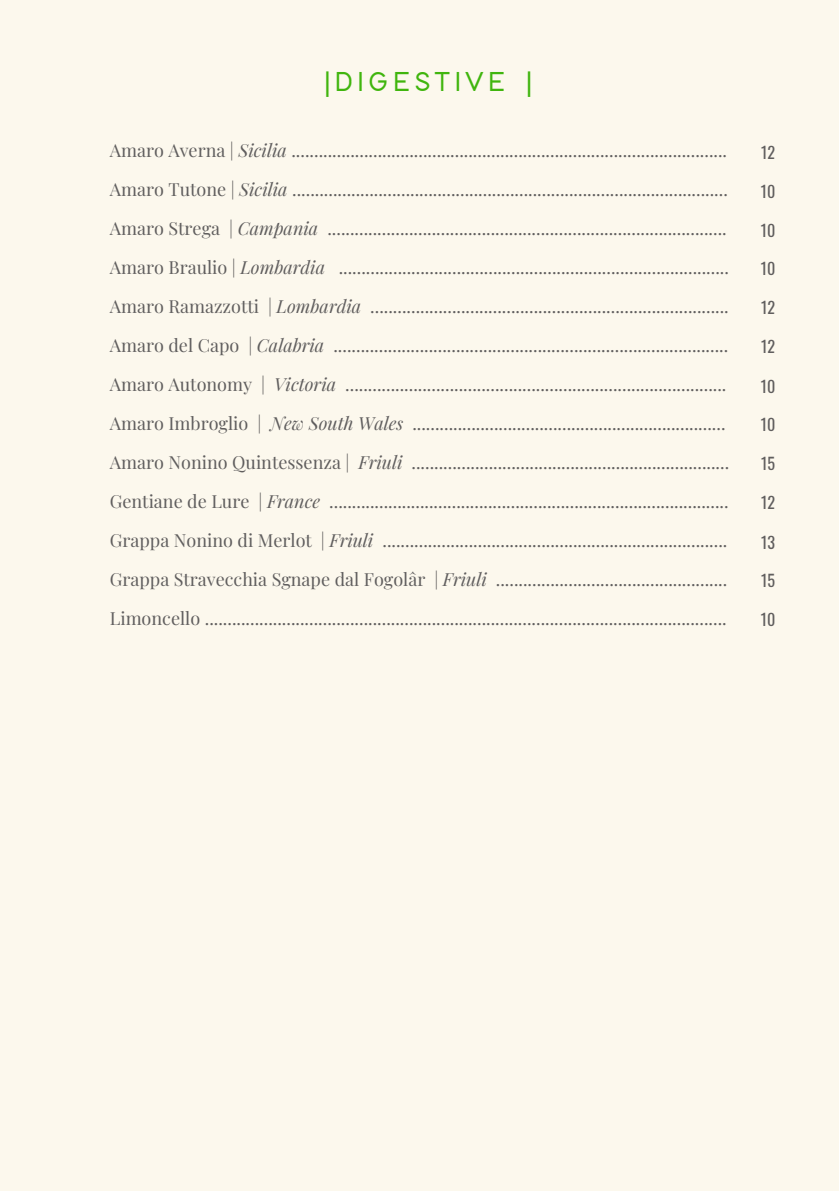
<style>
.page{position:relative;width:839px;height:1191px;background:#fff}
.page>*{position:absolute;margin:0;border:0;box-sizing:border-box;transform-origin:0 0}
.t1{font:700 28px "Adam";letter-spacing:.15em;color:#40b50e}
.t2{font:18px/39px "Playfair Display";color:#605e5e}
.t3{font:16px "Oswald";color:#605e5e}
.s1{font-style:italic}
</style>
<div class="page">
<div style="left:0;top:0;width:838px;height:1191px;background:#fcf8ed"></div>
<h1 class="t1" style="left:324px;top:70px;width:209px">|DIGESTIVE |</h1>
<h2 class="t2" style="left:110px;top:130px;width:621px">Amaro Averna | <span class="s1">Sicilia</span> ................................................................................................<br>Amaro Tutone | <span class="s1">Sicilia</span> ................................................................................................<br>Amaro Strega | <span class="s1">Campania</span> ........................................................................................<br>Amaro Braulio | <span class="s1">Lombardia</span> ......................................................................................<br>Amaro Ramazzotti | <span class="s1">Lombardia</span> ...............................................................................<br>Amaro del Capo | <span class="s1">Calabria</span> .......................................................................................<br>Amaro Autonomy | <span class="s1">Victoria</span> ....................................................................................<br>Amaro Imbroglio | <span class="s1">New South Wales</span> .....................................................................<br>Amaro Nonino Quintessenza | <span class="s1">Friuli</span> ......................................................................<br>Gentiane de Lure | <span class="s1">France</span> ........................................................................................<br>Grappa Nonino di Merlot | <span class="s1">Friuli</span> ............................................................................<br>Grappa Stravecchia Sgnape dal Fogolâr | <span class="s1">Friuli</span> ...................................................</h2>
<p class="t2" style="left:110px;top:598px;width:618px">Limoncello ...................................................................................................................</p>
<p class="t3" style="left:761px;top:140px;width:15px">12</p>
<p class="t3" style="left:760px;top:179px;width:16px">10</p>
<p class="t3" style="left:760px;top:218px;width:16px">10</p>
<p class="t3" style="left:760px;top:256px;width:16px">10</p>
<p class="t3" style="left:761px;top:295px;width:15px">12</p>
<p class="t3" style="left:761px;top:334px;width:15px">12</p>
<p class="t3" style="left:760px;top:374px;width:16px">10</p>
<p class="t3" style="left:760px;top:412px;width:16px">10</p>
<p class="t3" style="left:761px;top:451px;width:15px">15</p>
<p class="t3" style="left:761px;top:490px;width:15px">12</p>
<p class="t3" style="left:761px;top:530px;width:15px">13</p>
<p class="t3" style="left:761px;top:568px;width:15px">15</p>
<p class="t3" style="left:760px;top:607px;width:16px">10</p>
</div>
